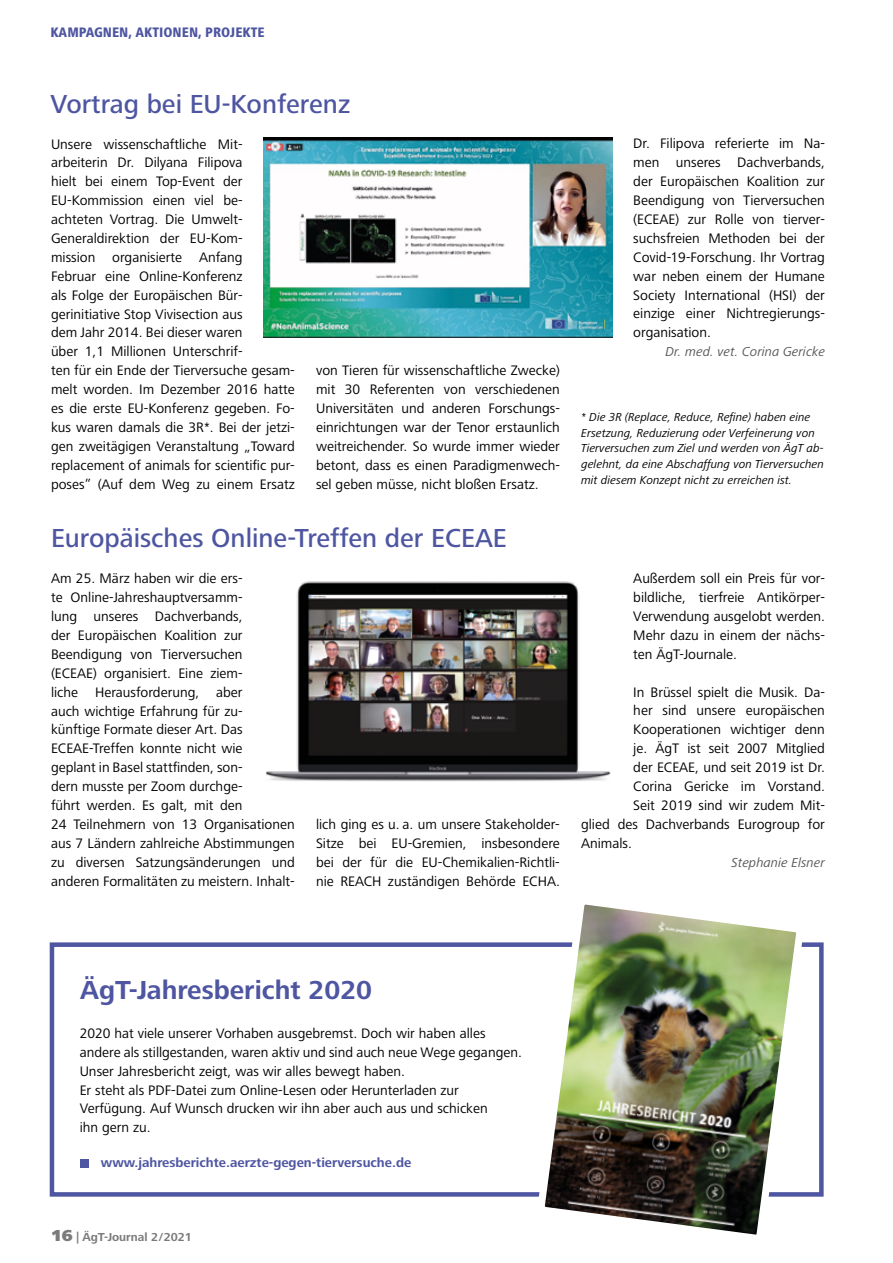
<style>
.page{position:relative;width:893px;height:1263px;background:#fff}
.page>*{position:absolute;margin:0;border:0;box-sizing:border-box;transform-origin:0 0}
.t1{font:500 27px "Frutiger Next LT";color:#4e55a1}
.t2{font:700 27px "Frutiger Next LT";color:#4e55a1}
.t3{font:14.25px/18.9px "Frutiger Next LT";color:#000;text-align:justify}
.t4{font:800 condensed 14.25px "Frutiger Next LT";color:#4e55a1}
.t5{font:700 13.5px "Frutiger Next LT";color:#4e55a1}
.t6{font:italic 13.5px "Frutiger Next LT";color:#575756}
.t7{font:italic 12px/15.8px "Frutiger Next LT";color:#000}
.t8{font:700 12px "Frutiger Next LT";color:#7c7b7b}
.s1{font-weight:900;font-size:16.5px}
</style>
<div class="page">
<div style="left:50px;top:942px;width:774px;height:255px;border:4px solid #4e55a1"></div>
<div style="left:80px;top:1160px;width:9px;height:8px;background:#4e55a1"></div>
<img style="left:266px;top:581px;width:345px;height:201px">
<img style="left:533px;top:904px;width:275px;height:331px">
<img style="left:264px;top:138px;width:348px;height:200px">
<p class="t4" style="left:50px;top:24px;width:216px">KAMPAGNEN, AKTIONEN, PROJEKTE</p>
<h1 class="t1" style="left:50px;top:89px;width:301px">Vortrag bei EU-Konferenz</h1>
<p class="t3" style="left:51px;top:134px;width:245px;text-align:left">Unsere wissenschaftliche Mit&shy;arbeiterin Dr. Dilyana Filipova<br>hielt bei einem Top-Event der EU-Kommission einen viel be&shy;achteten Vortrag. Die Umwelt-Generaldirektion der EU-Kom-<br>mission organisierte Anfang<br>Februar eine Online-Konferenz<br>als Folge der Europäischen Bür&shy;gerinitiative Stop Vivisection aus<br>dem Jahr 2014. Bei dieser waren<br>über 1,1 Millionen Unterschrif-<br>ten für ein Ende der Tierversuche gesam&shy;melt worden. Im Dezember 2016 hatte es die erste EU-Konferenz gegeben. Fo&shy;kus waren damals die 3R*. Bei der jetzi&shy;gen zweitägigen Veranstaltung „Toward replacement of animals for scientific pur&shy;poses” (Auf dem Weg zu einem Ersatz</p>
<p class="t3" style="left:316px;top:361px;width:245px">von Tieren für wissenschaftliche Zwecke) mit 30 Referenten von verschiedenen Universitäten und anderen Forschungs&shy;einrichtungen war der Tenor erstaunlich weitreichender. So wurde immer wieder betont, dass es einen Paradigmenwech&shy;sel geben müsse, nicht bloßen Ersatz.</p>
<h1 class="t1" style="left:51px;top:523px;width:457px">Europäisches Online-Treffen der ECEAE</h1>
<p class="t3" style="left:51px;top:569px;width:245px;text-align:left">Am 25. März haben wir die ers-<br>te Online-Jahreshauptversamm-<br>lung unseres Dachverbands,<br>der Europäischen Koalition zur Beendigung von Tierversuchen<br>(ECEAE) organisiert. Eine ziem-<br>liche Herausforderung, aber<br>auch wichtige Erfahrung für zu&shy;künftige Formate dieser Art. Das ECEAE-Treffen konnte nicht wie<br>geplant in Basel stattfinden, son-<br>dern musste per Zoom durchge-<br>führt werden. Es galt, mit den<br>24 Teilnehmern von 13 Organisationen aus 7 Ländern zahlreiche Abstimmungen zu diversen Satzungsänderungen und anderen Formalitäten zu meistern. Inhalt-</p>
<p class="t3" style="left:316px;top:815px;width:245px">lich ging es u. a. um unsere Stakeholder-Sitze bei EU-Gremien, insbesondere bei der für die EU-Chemikalien-Richtli&shy;nie REACH zuständigen Behörde ECHA.</p>
<p class="t3" style="left:633px;top:134px;width:193px">Dr. Filipova referierte im Na&shy;men unseres Dachverbands, der Europäischen Koalition zur Beendigung von Tierversuchen (ECEAE) zur Rolle von tierver&shy;suchsfreien Methoden bei der Covid-19-Forschung. Ihr Vortrag war neben einem der Humane Society International (HSI) der einzige einer Nichtregierungs&shy;organisation.</p>
<p class="t6" style="left:666px;top:344px;width:161px">Dr. med. vet. Corina Gericke</p>
<p class="t7" style="left:581px;top:409px;width:244px">* Die 3R (Replace, Reduce, Refine) haben eine Ersetzung, Reduzierung oder Verfeinerung von Tierversuchen zum Ziel und werden von ÄgT ab&shy;gelehnt, da eine Abschaffung von Tierversuchen mit diesem Konzept nicht zu erreichen ist.</p>
<p class="t3" style="left:633px;top:569px;width:193px">Außerdem soll ein Preis für vor&shy;bildliche, tierfreie Antikörper-Verwendung ausgelobt werden.<br>Mehr dazu in einem der nächs&shy;ten ÄgT-Journale.</p>
<p class="t3" style="left:633px;top:682px;width:193px">In Brüssel spielt die Musik. Da-</p>
<p class="t3" style="left:633px;top:701px;width:193px">her sind unsere europäischen</p>
<p class="t3" style="left:633px;top:720px;width:193px">Kooperationen wichtiger denn</p>
<p class="t3" style="left:633px;top:739px;width:193px">je. ÄgT ist seit 2007 Mitglied</p>
<p class="t3" style="left:633px;top:758px;width:193px">der ECEAE, und seit 2019 ist Dr.</p>
<p class="t3" style="left:633px;top:777px;width:193px">Corina Gericke im Vorstand.</p>
<p class="t3" style="left:633px;top:796px;width:193px">Seit 2019 sind wir zudem Mit-</p>
<p class="t3" style="left:581px;top:815px;width:245px">glied des Dachverbands Eurogroup for</p>
<p class="t3" style="left:581px;top:834px;width:52px">Animals.</p>
<p class="t6" style="left:732px;top:855px;width:95px">Stephanie Elsner</p>
<h1 class="t2" style="left:80px;top:975px;width:293px">ÄgT-Jahresbericht 2020</h1>
<p class="t3" style="left:80px;top:1024px;width:444px;text-align:left">2020 hat viele unserer Vorhaben ausgebremst. Doch wir haben alles andere als stillgestanden, waren aktiv und sind auch neue Wege gegangen.<br>Unser Jahresbericht zeigt, was wir alles bewegt haben.<br>Er steht als PDF-Datei zum Online-Lesen oder Herunterladen zur Verfügung. Auf Wunsch drucken wir ihn aber auch aus und schicken<br>ihn gern zu.</p>
<p class="t5" style="left:101px;top:1155px;width:312px">www.jahresberichte.aerzte-gegen-tierversuche.de</p>
<p class="t8" style="left:51px;top:1230px;width:142px"><span class="s1">16</span> | ÄgT-Journal 2/2021</p>
</div>
